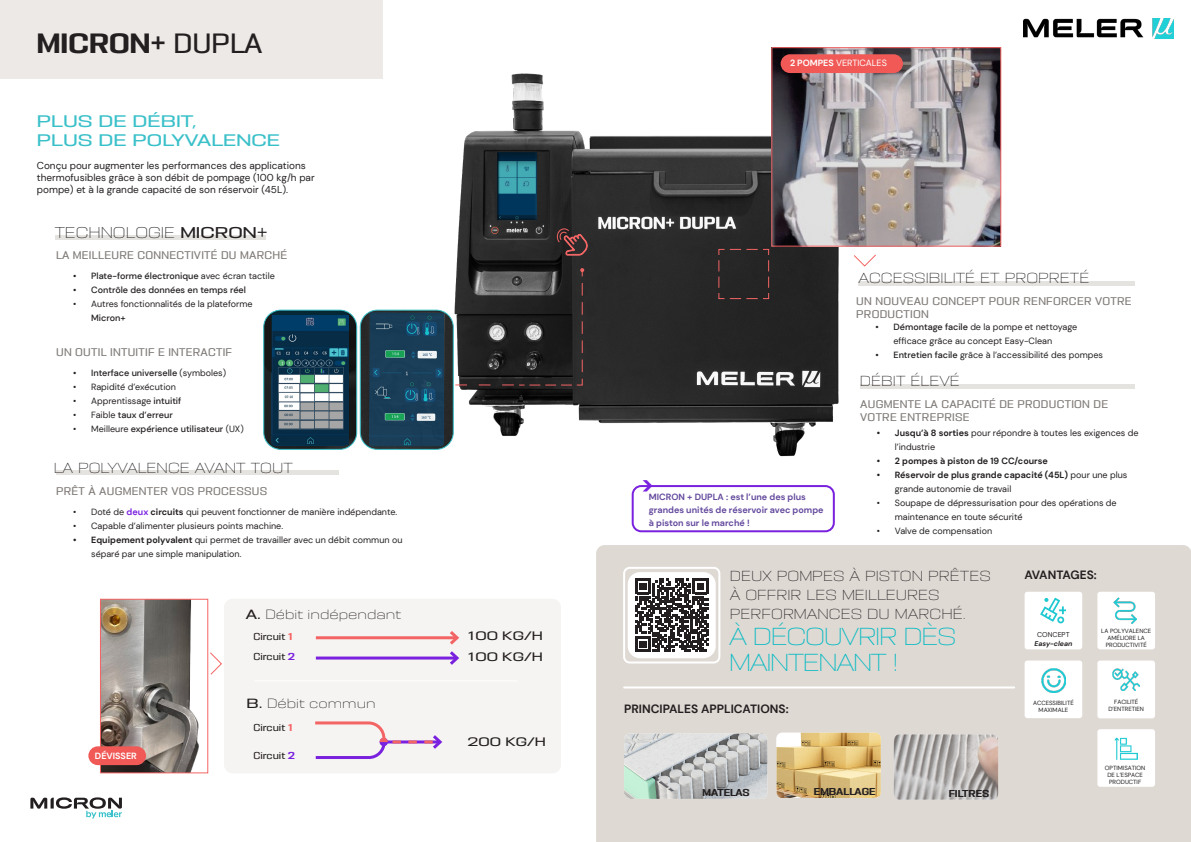
<style>
.page{position:relative;width:1191px;height:842px;background:#fff}
.page>*{position:absolute;margin:0;border:0;box-sizing:border-box;transform-origin:0 0}
.t1{font:25px "PODIUM Sharp 6.9";color:#231f20}
.t2{font:700 25px "DM Sans";color:#7921df}
.t3{font:22px/26px "PODIUM Sharp 8.4";letter-spacing:-.06em;color:#03bac2}
.t4{font:15px "PODIUM Sharp 8.7";color:#3ac0c9}
.t5{font:14px "PODIUM Sharp 8.4";color:#231f20}
.t6{font:13px/19px "PODIUM Sharp 8.4";color:#231f20}
.t7{font:12px "PODIUM Sharp 8.4";color:#231f20}
.t8{font:700 12px "DM Sans";color:#231f20}
.t9{font:700 12px "DM Sans";letter-spacing:-.02em;color:#231f20}
.t10{font:11px "PODIUM Sharp 8.7";color:#231f20}
.t11{font:10px/13px "PODIUM Sharp 6.7";letter-spacing:.025em;color:#807b78}
.t12{font:10px/12px "DM Sans";color:#231f20}
.t13{font:9px/14px "DM Sans";color:#231f20}
.t14{font:500 9px "DM Sans";color:#231f20}
.t15{font:700 9px/14px "DM Sans";color:#231f20}
.t16{font:700 9px/13px "DM Sans";color:#63499d}
.t17{font:9px "PODIUM Sharp 6.7";color:#231f20}
.t18{font:9px "PODIUM Sharp 6.9";color:#231f20}
.t19{font:9px "DM Sans";color:#fff}
.t20{font:700 9px "DM Sans";color:#fff}
.t21{font:italic 700 7px "DM Sans";color:#231f20}
.t22{font:7px "DM Sans";color:#231f20}
.t23{font:6px/7px "DM Sans";color:#231f20;text-align:center}
.s1{font-family:"PODIUM Sharp 6.7"}
.s2{font-family:"PODIUM Sharp 8.7"}
.s3{font-weight:400}
.s4{font-weight:500}
.s5{font-weight:700;color:#7921df}
.s6{font-weight:700}
.s7{font-family:"PODIUM Sharp 6.9";color:#f36464}
.s8{font-family:"PODIUM Sharp 6.9";color:#7921df}
</style>
<div class="page">
<div style="left:55px;top:235px;width:210px;height:5px;background:#e5e3e0"></div>
<div style="left:596px;top:545px;width:595px;height:297px;background:#dfd9d4"></div>
<img style="left:624px;top:734px;width:143px;height:65px">
<img style="left:441px;top:73px;width:398px;height:384px">
<svg style="left:556px;top:228px;width:32px;height:28px"></svg>
<div style="left:0;top:0;width:383px;height:79px;background:#ece9e6"></div>
<div style="left:1024px;top:592px;width:58px;height:57px;background:#fff;border-radius:3px"></div>
<svg style="left:1040px;top:598px;width:25px;height:25px"></svg>
<div style="left:1097px;top:592px;width:58px;height:57px;background:#fff;border-radius:3px"></div>
<div style="left:1024px;top:660px;width:58px;height:58px;background:#fff;border-radius:3px"></div>
<img style="left:1041px;top:669px;width:24px;height:23px">
<div style="left:1097px;top:660px;width:58px;height:58px;background:#fff;border-radius:3px"></div>
<div style="left:1097px;top:729px;width:58px;height:58px;background:#fff;border-radius:3px"></div>
<svg style="left:718px;top:248px;width:51px;height:52px;background:#2f2828"></svg>
<img style="left:773px;top:49px;width:226px;height:196px">
<div style="left:771px;top:47px;width:230px;height:200px;border:1px solid #f36464"></div>
<hr style="left:624px;top:686px;width:390px;height:2px;background:#fff">
<svg style="left:854px;top:254px;width:22px;height:13px"></svg>
<div style="left:780px;top:54px;width:123px;height:19px;background:#f05956;border-radius:9px"></div>
<div style="left:623px;top:567px;width:97px;height:96px;border:2px solid #fff;border-radius:6px"></div>
<img style="left:1024px;top:18px;width:150px;height:20px">
<svg style="left:30px;top:797px;width:92px;height:21px"></svg>
<div style="left:631px;top:485px;width:204px;height:47px;border:2px solid #7921df;border-radius:9px"></div>
<svg style="left:408px;top:268px;width:176px;height:118px;background:#4b4b4b"></svg>
<div style="left:224px;top:599px;width:337px;height:174px;background:#f6f4f2;border-radius:9px"></div>
<hr style="left:316px;top:636px;width:141px;height:3px;background:#f36464">
<hr style="left:316px;top:656px;width:141px;height:3px;background:#7921df">
<svg style="left:446px;top:631px;width:13px;height:34px"></svg>
<hr style="left:254px;top:680px;width:263px;height:1px;background:#fff">
<hr style="left:384px;top:740px;width:56px;height:3px;background:#7921df">
<svg style="left:424px;top:735px;width:18px;height:14px"></svg>
<svg style="left:408px;top:740px;width:9px;height:3px"></svg>
<svg style="left:315px;top:721px;width:86px;height:38px"></svg>
<img style="left:102px;top:601px;width:97px;height:170px">
<div style="left:100px;top:599px;width:108px;height:174px;border:1px solid #f36464"></div>
<div style="left:88px;top:746px;width:58px;height:19px;background:#f05956;border-radius:9px"></div>
<img style="left:265px;top:375px;width:92px;height:74px">
<svg style="left:265px;top:310px;width:92px;height:65px"></svg>
<img style="left:273px;top:315px;width:75px;height:129px">
<div style="left:263px;top:310px;width:94px;height:140px;border:1px solid #3ac0c9;border-radius:17px"></div>
<hr style="left:56px;top:471px;width:283px;height:4px;background:#e5e3e0">
<div style="left:858px;top:281px;width:276px;height:5px;background:#e5e3e0"></div>
<hr style="left:860px;top:384px;width:274px;height:4px;background:#e5e3e0">
<img style="left:360px;top:310px;width:93px;height:139px">
<div style="left:360px;top:310px;width:94px;height:140px;border:1px solid #3ac0c9;border-radius:17px"></div>
<img style="left:1113px;top:598px;width:23px;height:26px">
<img style="left:1112px;top:668px;width:27px;height:23px">
<img style="left:1114px;top:737px;width:23px;height:23px">
<img style="left:776px;top:733px;width:105px;height:65px">
<img style="left:893px;top:734px;width:105px;height:66px">
<svg style="left:210px;top:652px;width:12px;height:23px"></svg>
<div style="left:627px;top:572px;width:88px;height:86px;background:#fff;border-radius:12px"></div>
<svg style="left:635px;top:579px;width:73px;height:73px"></svg>
<p class="t1" style="left:37px;top:28px;width:227px">MICRON+ <span class="s1">DUPLA</span></p>
<p class="t4" style="left:37px;top:111px;width:161px">PLUS DE DÉBIT,</p>
<p class="t4" style="left:37px;top:130px;width:245px">PLUS DE POLYVALENCE</p>
<p class="t12" style="left:37px;top:160px;width:279px">Conçu pour augmenter les performances des applications thermofusibles grâce à son débit de pompage (100 kg/h par pompe) et à la grande capacité de son réservoir (45L).</p>
<p class="t5" style="left:55px;top:223px;width:215px">TECHNOLOGIE <span class="s2">MICRON+</span></p>
<p class="t14" style="left:73px;top:270px;width:203px">• Plate-forme électronique <span class="s3">avec écran tactile</span></p>
<p class="t14" style="left:73px;top:284px;width:174px">• Contrôle des données en temps réel</p>
<p class="t13" style="left:91px;top:297px;width:163px;text-indent:-18px">• Autres fonctionnalités de la plateforme<br><span class="s4">Micron+</span></p>
<p class="t11" style="left:56px;top:248px;width:233px">LA MEILLEURE CONNECTIVITÉ DU MARCHÉ</p>
<p class="t11" style="left:56px;top:346px;width:177px">UN OUTIL INTUITIF E INTERACTIF</p>
<p class="t14" style="left:73px;top:368px;width:154px">• Interface universelle <span class="s3">(symboles)</span></p>
<p class="t13" style="left:73px;top:380px;width:104px">• Rapidité d’exécution</p>
<p class="t13" style="left:73px;top:394px;width:110px">• Apprentissage <span class="s4">intuitif</span></p>
<p class="t14" style="left:73px;top:410px;width:101px"><span class="s3">• Faible</span> taux d’erreur</p>
<p class="t14" style="left:73px;top:424px;width:172px"><span class="s3">• Meilleure</span> expérience utilisateur <span class="s3">(UX)</span></p>
<p class="t6" style="left:54px;top:458px;width:240px">LA POLYVALENCE AVANT TOUT</p>
<p class="t11" style="left:56px;top:484px;width:213px">PRÊT À AUGMENTER VOS PROCESSUS</p>
<p class="t13" style="left:73px;top:504px;width:325px">• Doté de <span class="s5">deux</span> <span class="s6">circuits</span> qui peuvent fonctionner de manière indépendante.</p>
<p class="t13" style="left:73px;top:518px;width:211px">• Capable d’alimenter plusieurs points machine.</p>
<p class="t13" style="left:91px;top:532px;width:313px;text-indent:-18px"><span class="s6">• Equipement polyvalent</span> qui permet de travailler avec un débit commun ou séparé par une simple manipulation.</p>
<p class="t7" style="left:246px;top:606px;width:157px"><span class="s2">A.</span> Débit indépendant</p>
<p class="t17" style="left:253px;top:631px;width:41px">Circuit <span class="s7">1</span></p>
<p class="t10" style="left:467px;top:628px;width:77px">100 KG/H</p>
<p class="t17" style="left:253px;top:650px;width:43px">Circuit <span class="s8">2</span></p>
<p class="t10" style="left:467px;top:650px;width:77px">100 KG/H</p>
<p class="t7" style="left:246px;top:695px;width:131px"><span class="s2">B.</span> Débit commun</p>
<p class="t17" style="left:253px;top:722px;width:41px">Circuit <span class="s7">1</span></p>
<p class="t20" style="left:95px;top:750px;width:43px">DÉVISSER</p>
<p class="t17" style="left:253px;top:749px;width:43px">Circuit <span class="s8">2</span></p>
<p class="t10" style="left:467px;top:735px;width:80px">200 KG/H</p>
<p class="t19" style="left:790px;top:57px;width:98px"><span class="s6">2 POMPES</span> VERTICALES</p>
<p class="t6" style="left:858px;top:269px;width:232px">ACCESSIBILITÉ ET PROPRETÉ</p>
<p class="t11" style="left:856px;top:294px;width:277px">UN NOUVEAU CONCEPT POUR RENFORCER VOTRE<br>PRODUCTION</p>
<p class="t13" style="left:893px;top:320px;width:185px;text-indent:-18px"><span class="s4">• Démontage facile</span> de la pompe et nettoyage efficace grâce au concept Easy-Clean</p>
<p class="t13" style="left:875px;top:348px;width:229px"><span class="s4">• Entretien facile</span> grâce à l’accessibilité des pompes</p>
<p class="t6" style="left:860px;top:371px;width:101px">DÉBIT ÉLEVÉ</p>
<p class="t11" style="left:860px;top:397px;width:249px">AUGMENTE LA CAPACITÉ DE PRODUCTION DE<br>VOTRE ENTREPRISE</p>
<p class="t13" style="left:895px;top:426px;width:245px;text-indent:-18px"><span class="s6">• Jusqu’à 8 sorties</span> pour répondre à toutes les exigences de l’industrie</p>
<p class="t15" style="left:877px;top:454px;width:173px">• 2 pompes à piston de 19 CC/course</p>
<p class="t15" style="left:895px;top:468px;width:234px;text-indent:-18px">• Réservoir de plus grande capacité (45L) <span class="s3">pour une plus grande autonomie de travail</span></p>
<p class="t13" style="left:895px;top:496px;width:223px;text-indent:-18px">• Soupape de dépressurisation pour des opérations de maintenance en toute sécurité</p>
<p class="t13" style="left:877px;top:524px;width:117px">• Valve de compensation</p>
<p class="t6" style="left:730px;top:567px;width:262px">DEUX POMPES À PISTON PRÊTES<br>À OFFRIR LES MEILLEURES<br>PERFORMANCES DU MARCHÉ.</p>
<p class="t3" style="left:729px;top:624px;width:229px">À DÉCOUVRIR DÈS<br>MAINTENANT !</p>
<p class="t2" style="left:641px;top:471px;width:15px">&gt;</p>
<p class="t16" style="left:649px;top:490px;width:176px">MICRON + DUPLA : est l’une des plus grandes unités de réservoir avec pompe à piston sur le marché !</p>
<p class="t9" style="left:1024px;top:567px;width:74px">AVANTAGES:</p>
<p class="t23" style="left:1101px;top:627px;width:51px">LA POLYVALENCE<br>AMÉLIORE LA<br>PRODUCTIVITÉ</p>
<p class="t22" style="left:1037px;top:631px;width:34px">CONCEPT</p>
<p class="t21" style="left:1034px;top:639px;width:39px">Easy-clean</p>
<p class="t8" style="left:624px;top:701px;width:166px">PRINCIPALES APPLICATIONS:</p>
<p class="t18" style="left:702px;top:787px;width:49px">MATELAS</p>
<p class="t18" style="left:814px;top:785px;width:63px">EMBALLAGE</p>
<p class="t18" style="left:948px;top:788px;width:42px">FILTRES</p>
<p class="t23" style="left:1033px;top:699px;width:42px">ACCESSIBILITÉ<br>MAXIMALE</p>
<p class="t23" style="left:1108px;top:699px;width:37px">FACILITÉ<br>D’ENTRETIEN</p>
<p class="t23" style="left:1105px;top:765px;width:42px">OPTIMISATION<br>DE L’ESPACE<br>PRODUCTIF</p>
</div>
